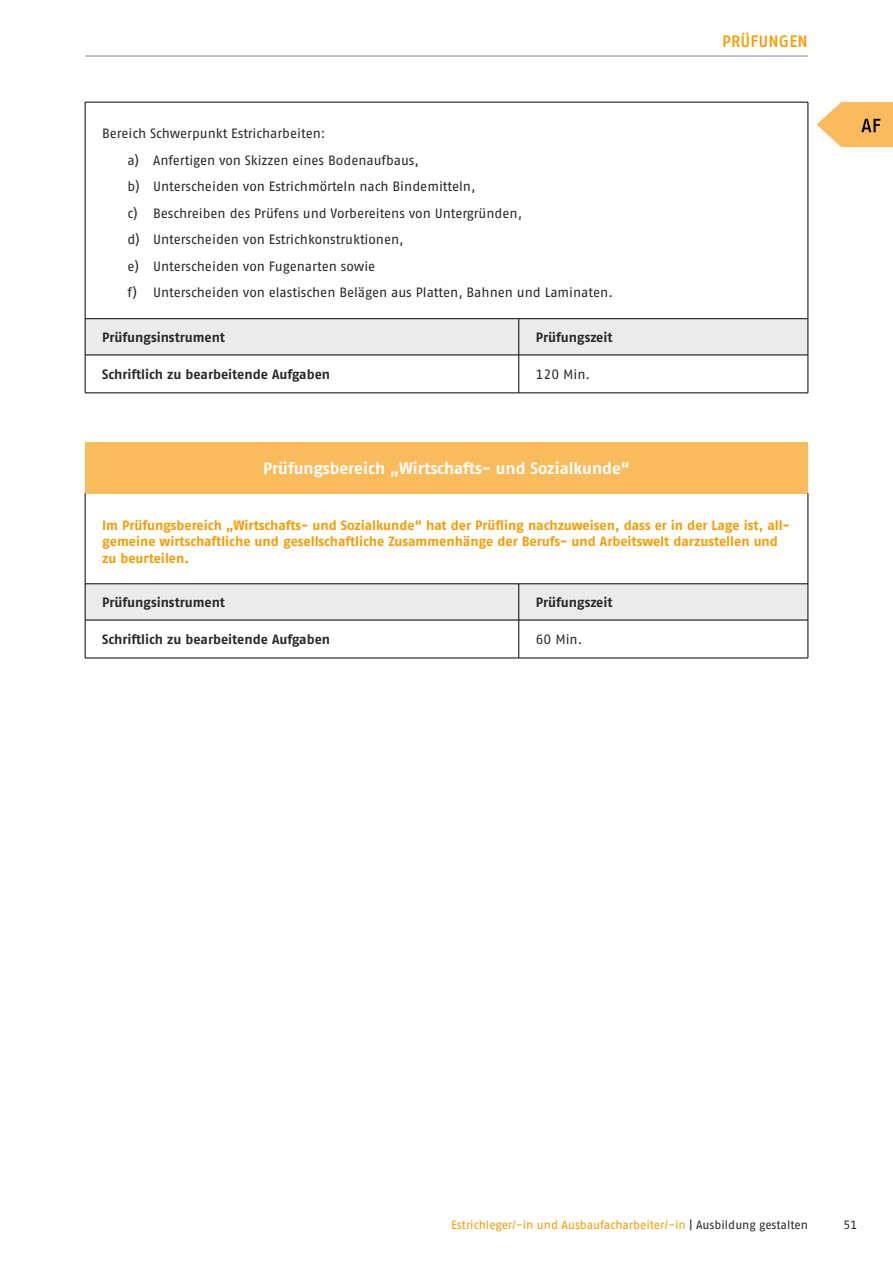
<style>
.page{position:relative;width:893px;height:1263px;background:#fff}
.page>*{position:absolute;margin:0;border:0;box-sizing:border-box;transform-origin:0 0}
.exams_areas_head{font:700 16.5px "Fago Pro";letter-spacing:-.005em;color:#fff}
.t1{font:500 16.5px "Fago Pro";letter-spacing:.01em;color:#f59c00}
.exams_areas_basic{font:13.5px "Fago Pro";letter-spacing:-.005em;color:#282827}
.exams_areas_basic_blue{font:700 13.5px/16.5px "Fago Pro";color:#f59c00}
.exams_areas_bold_9pt{font:700 13.5px "Fago Pro";letter-spacing:-.005em;color:#282827}
.t2{font:12px "Fago Pro";letter-spacing:-.005em;color:#f59c00}
.t3{font:12px "Fago Pro";color:#282827}
.s1{color:#282827}
</style>
<div class="page">
<hr style="left:85px;top:56px;width:723px;height:1px;background:#878787">
<div style="left:86px;top:319px;width:722px;height:36px;background:#ebebeb"></div>
<hr style="left:85px;top:102px;width:1px;height:217px;background:#000">
<hr style="left:808px;top:102px;width:1px;height:217px;background:#000">
<hr style="left:85px;top:102px;width:434px;height:1px;background:#000">
<hr style="left:519px;top:102px;width:289px;height:1px;background:#000">
<hr style="left:85px;top:318px;width:434px;height:1px;background:#000">
<hr style="left:85px;top:319px;width:1px;height:36px;background:#000">
<hr style="left:519px;top:318px;width:289px;height:1px;background:#000">
<hr style="left:518px;top:319px;width:1px;height:36px;background:#000">
<hr style="left:808px;top:319px;width:1px;height:36px;background:#000">
<hr style="left:85px;top:355px;width:434px;height:1px;background:#000">
<hr style="left:85px;top:355px;width:1px;height:38px;background:#000">
<hr style="left:519px;top:355px;width:289px;height:1px;background:#000">
<hr style="left:518px;top:355px;width:1px;height:38px;background:#000">
<hr style="left:808px;top:355px;width:1px;height:38px;background:#000">
<hr style="left:85px;top:393px;width:434px;height:1px;background:#000">
<hr style="left:519px;top:393px;width:289px;height:1px;background:#000">
<div style="left:85px;top:442px;width:723px;height:51px;background:#fabb5d"></div>
<div style="left:86px;top:584px;width:722px;height:36px;background:#ebebeb"></div>
<hr style="left:85px;top:493px;width:1px;height:91px;background:#000">
<hr style="left:808px;top:493px;width:1px;height:91px;background:#000">
<hr style="left:85px;top:583px;width:434px;height:1px;background:#000">
<hr style="left:85px;top:584px;width:1px;height:36px;background:#000">
<hr style="left:519px;top:583px;width:289px;height:1px;background:#000">
<hr style="left:518px;top:584px;width:1px;height:36px;background:#000">
<hr style="left:808px;top:584px;width:1px;height:36px;background:#000">
<hr style="left:85px;top:620px;width:434px;height:1px;background:#000">
<hr style="left:85px;top:620px;width:1px;height:38px;background:#000">
<hr style="left:519px;top:620px;width:289px;height:1px;background:#000">
<hr style="left:518px;top:620px;width:1px;height:38px;background:#000">
<hr style="left:808px;top:620px;width:1px;height:38px;background:#000">
<hr style="left:85px;top:658px;width:434px;height:1px;background:#000">
<hr style="left:519px;top:658px;width:289px;height:1px;background:#000">
<svg style="left:816px;top:102px;width:77px;height:45px"></svg>
<p class="exams_areas_basic" style="left:102px;top:126px;width:225px">Bereich Schwerpunkt Estricharbeiten:</p>
<p class="exams_areas_basic" style="left:128px;top:152px;width:293px">a) Anfertigen von Skizzen eines Bodenaufbaus,</p>
<p class="exams_areas_basic" style="left:128px;top:179px;width:349px">b) Unterscheiden von Estrichmörteln nach Bindemitteln,</p>
<p class="exams_areas_basic" style="left:128px;top:205px;width:396px">c) Beschreiben des Prüfens und Vorbereitens von Untergründen,</p>
<p class="exams_areas_basic" style="left:128px;top:232px;width:278px">d) Unterscheiden von Estrichkonstruktionen,</p>
<p class="exams_areas_basic" style="left:128px;top:258px;width:249px">e) Unterscheiden von Fugenarten sowie</p>
<p class="exams_areas_basic" style="left:128px;top:285px;width:487px">f) Unterscheiden von elastischen Belägen aus Platten, Bahnen und Laminaten.</p>
<p class="exams_areas_bold_9pt" style="left:102px;top:329px;width:124px">Prüfungsinstrument</p>
<p class="exams_areas_bold_9pt" style="left:536px;top:329px;width:78px">Prüfungszeit</p>
<p class="exams_areas_bold_9pt" style="left:102px;top:366px;width:230px">Schriftlich zu bearbeitende Aufgaben</p>
<p class="exams_areas_basic" style="left:536px;top:366px;width:56px">120 Min.</p>
<p class="exams_areas_head" style="left:263px;top:459px;width:368px">Prüfungsbereich „Wirtschafts- und Sozialkunde“</p>
<p class="t1" style="left:722px;top:31px;width:87px">PRÜFUNGEN</p>
<p class="exams_areas_basic_blue" style="left:102px;top:516px;width:689px">Im Prüfungsbereich „Wirtschafts- und Sozialkunde“ hat der Prüfling nachzuweisen, dass er in der Lage ist, all&shy;gemeine wirtschaftliche und gesellschaftliche Zusammenhänge der Berufs- und Arbeitswelt darzustellen und zu beurteilen.</p>
<p class="exams_areas_bold_9pt" style="left:102px;top:594px;width:124px">Prüfungsinstrument</p>
<p class="exams_areas_bold_9pt" style="left:536px;top:594px;width:78px">Prüfungszeit</p>
<p class="exams_areas_bold_9pt" style="left:102px;top:631px;width:230px">Schriftlich zu bearbeitende Aufgaben</p>
<p class="exams_areas_basic" style="left:536px;top:631px;width:48px">60 Min.</p>
<p class="t2" style="left:451px;top:1218px;width:358px">Estrichleger/-in und Ausbaufacharbeiter/-in <span class="s1">| Ausbildung gestalten</span></p>
<p class="t3" style="left:843px;top:1218px;width:15px">51</p>
</div>
